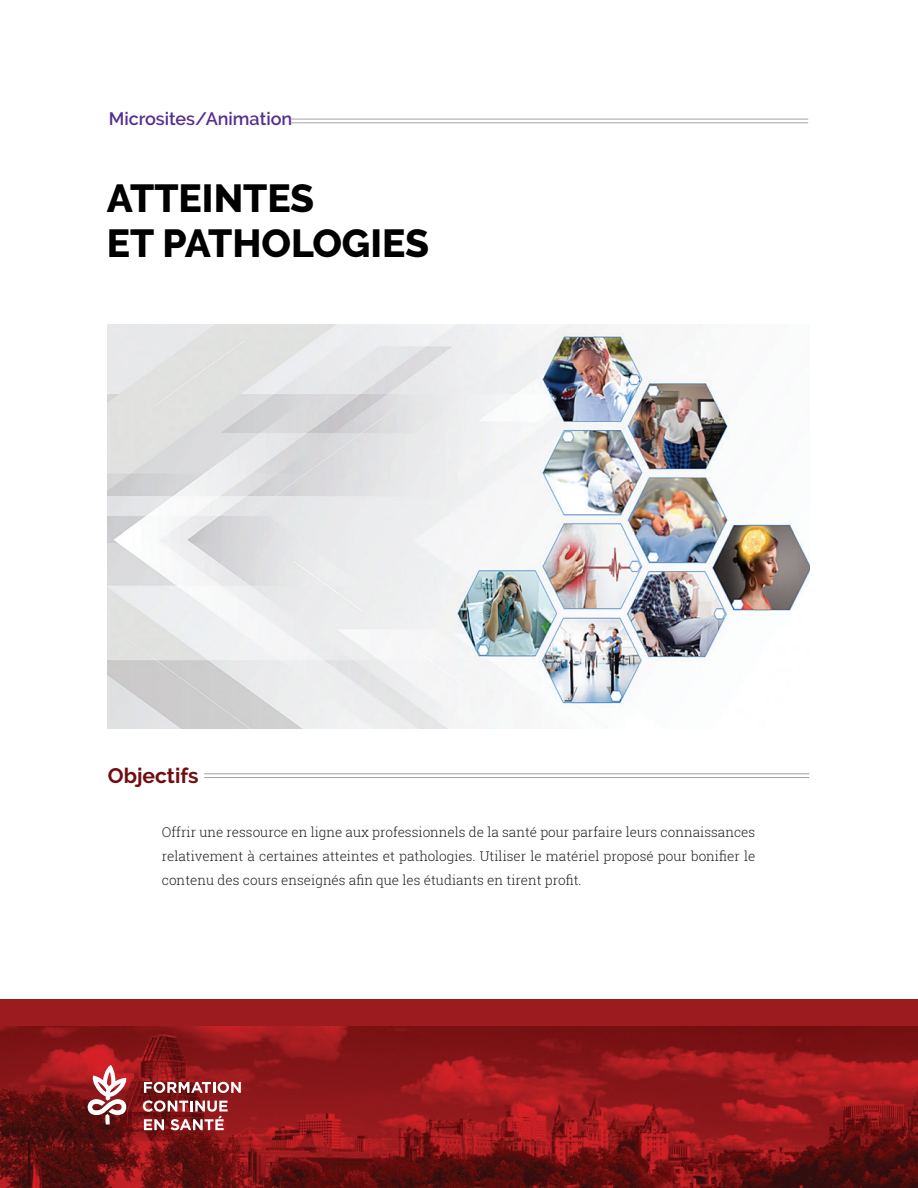
<style>
.page{position:relative;width:918px;height:1188px;background:#fff}
.page>*{position:absolute;margin:0;border:0;box-sizing:border-box;transform-origin:0 0}
.TITRE_COVER_31_37{font:800 39px/45px "Raleway";color:#000}
.SOUS_TITRE_14_18{font:700 21px "Raleway";color:#710d0f}
.t1{font:600 18px "Raleway";color:#572e91}
.List_Body_9_16_2_col{font:300 13.5px/24px "Roboto Slab";color:#231f20;text-align:justify}
</style>
<div class="page">
<img style="left:108px;top:324px;width:702px;height:405px">
<hr style="left:204px;top:773px;width:605px;height:1px;background:#a49e9c">
<hr style="left:204px;top:777px;width:605px;height:1px;background:#a49e9c">
<div style="left:0;top:999px;width:918px;height:189px;background:#9c1b1f"></div>
<img style="left:0;top:1026px;width:918px;height:162px">
<svg style="left:144px;top:1082px;width:97px;height:11px"></svg>
<svg style="left:143px;top:1100px;width:85px;height:30px"></svg>
<svg style="left:76px;top:1026px;width:50px;height:98px;background:#a64143"></svg>
<hr style="left:291px;top:119px;width:517px;height:1px;background:#a7a2a0">
<hr style="left:291px;top:122px;width:517px;height:1px;background:#a7a2a0">
<p class="t1" style="left:109px;top:108px;width:185px">Microsites/Animation</p>
<p class="TITRE_COVER_31_37" style="left:107px;top:176px;width:324px">ATTEINTES<br>ET PATHOLOGIES</p>
<p class="SOUS_TITRE_14_18" style="left:108px;top:764px;width:92px">Objectifs</p>
<p class="List_Body_9_16_2_col" style="left:162px;top:820px;width:595px">Offrir une ressource en ligne aux professionnels de la santé pour parfaire leurs connaissances relativement à certaines atteintes et pathologies. Utiliser le matériel proposé pour bonifier le contenu des cours enseignés afin que les étudiants en tirent profit.</p>
</div>
